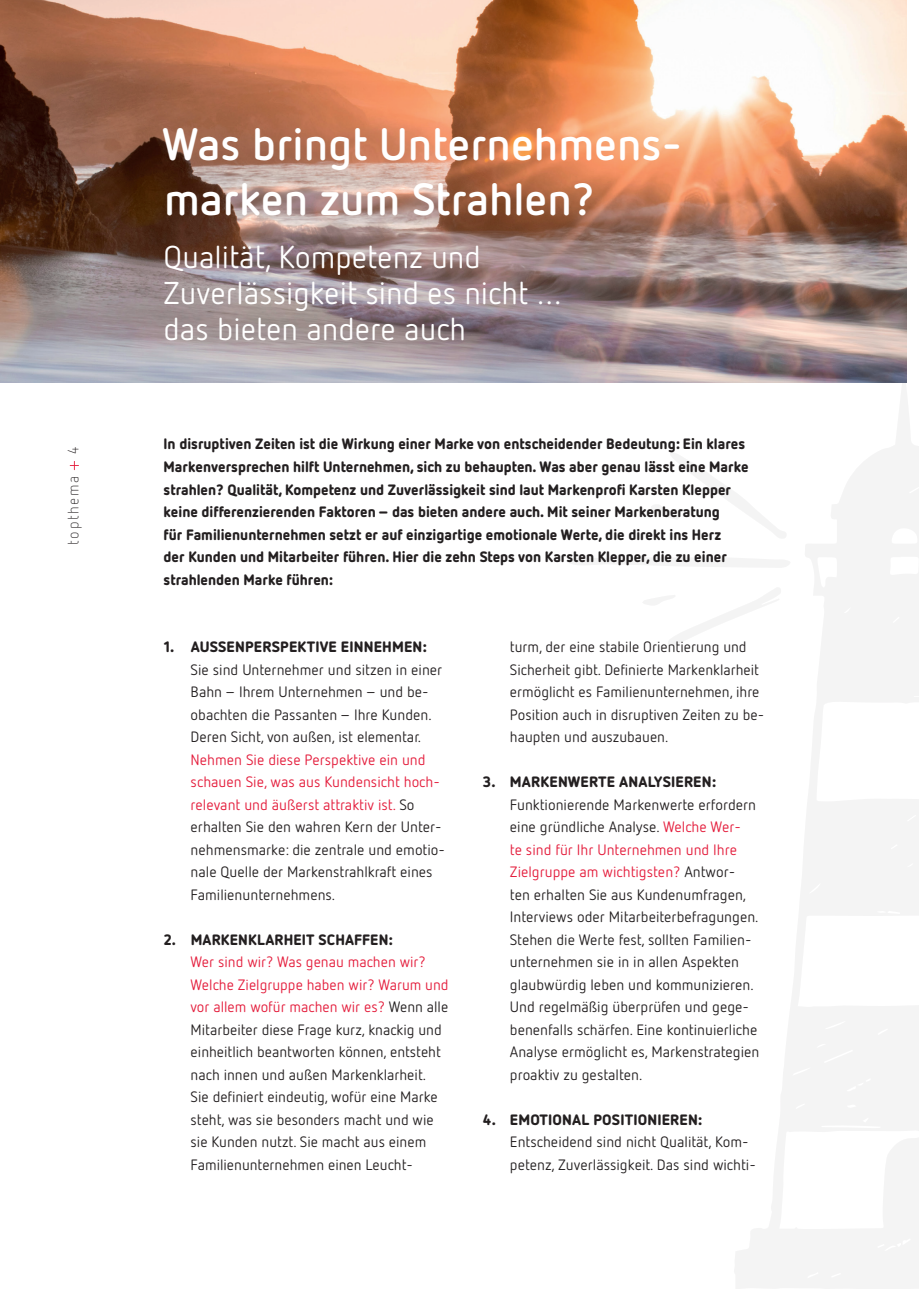
<style>
.page{position:relative;width:919px;height:1289px;background:#fff}
.page>*{position:absolute;margin:0;border:0;box-sizing:border-box;transform-origin:0 0}
.t1{font:700 45px/54px "Netto OT";color:#fff}
.t2{font:31.5px/36px "Netto OT";color:#fff}
.t3{font:15px/22.5px "Netto OT";color:#231f20}
.t4{font:900 15px/22.5px "Netto OT";color:#231f20;scale:.96 1}
.t5{font:900 15px "Netto OT";color:#231f20}
.t6{font:300 15px "Netto OT";letter-spacing:.11em;color:#231f20}
.s1{color:#e41c3b}
</style>
<div class="page">
<svg style="left:734px;top:367px;width:184px;height:921px"></svg>
<svg style="left:567px;top:557px;width:224px;height:11px"></svg>
<svg style="left:651px;top:452px;width:135px;height:87px"></svg>
<svg style="left:643px;top:586px;width:138px;height:59px"></svg>
<svg style="left:70px;top:461px;width:9px;height:9px"></svg>
<img style="left:0;top:0;width:906px;height:383px">
<p class="t6" style="left:64px;top:454px;width:9px;rotate:-90deg">4</p>
<p class="t6" style="left:64px;top:544px;width:70px;rotate:-90deg">topthema</p>
<h1 class="t1" style="left:162px;top:116px;width:521px">Was bringt Unternehmens&shy;marken zum Strahlen?</h1>
<h2 class="t2" style="left:164px;top:238px;width:400px">Qualität, Kompetenz und<br>Zuverlässigkeit sind es nicht … das bieten andere auch</h2>
<p class="t4" style="left:164px;top:432px;width:610px">In disruptiven Zeiten ist die Wirkung einer Marke von entscheidender Bedeutung: Ein klares Markenversprechen hilft Unternehmen, sich zu behaupten. Was aber genau lässt eine Marke strahlen? Qualität, Kompetenz und Zuverlässigkeit sind laut Markenprofi Karsten Klepper keine differenzierenden Faktoren – das bieten andere auch. Mit seiner Markenberatung<br>für Familienunternehmen setzt er auf einzigartige emotionale Werte, die direkt ins Herz<br>der Kunden und Mitarbeiter führen. Hier die zehn Steps von Karsten Klepper, die zu einer strahlenden Marke führen:</p>
<p class="t5" style="left:164px;top:637px;width:265px">1. AUSSENPERSPEKTIVE EINNEHMEN:</p>
<p class="t3" style="left:191px;top:657px;width:253px">Sie sind Unternehmer und sitzen in einer Bahn – Ihrem Unternehmen – und be&shy;obachten die Passanten – Ihre Kunden.<br>Deren Sicht, von außen, ist elementar.</p>
<p class="t3" style="left:191px;top:747px;width:256px"><span class="s1">Nehmen Sie diese Perspektive ein und schauen Sie, was aus Kundensicht hoch&shy;relevant und äußerst attraktiv ist.</span> So erhalten Sie den wahren Kern der Unter&shy;nehmensmarke: die zentrale und emotio&shy;nale Quelle der Markenstrahlkraft eines Familienunternehmens.</p>
<p class="t5" style="left:164px;top:929px;width:231px">2. MARKENKLARHEIT SCHAFFEN:</p>
<p class="t3" style="left:191px;top:950px;width:259px"><span class="s1">Wer sind wir? Was genau machen wir?<br>Welche Zielgruppe haben wir? Warum und vor allem wofür machen wir es?</span> Wenn alle Mitarbeiter diese Frage kurz, knackig und einheitlich beantworten können, entsteht nach innen und außen Markenklarheit.<br>Sie definiert eindeutig, wofür eine Marke steht, was sie besonders macht und wie sie Kunden nutzt. Sie macht aus einem Familienunternehmen einen Leucht-</p>
<p class="t3" style="left:510px;top:635px;width:256px">turm, der eine stabile Orientierung und Sicherheit gibt. Definierte Markenklarheit ermöglicht es Familienunternehmen, ihre Position auch in disruptiven Zeiten zu be&shy;haupten und auszubauen.</p>
<p class="t5" style="left:483px;top:772px;width:235px">3. MARKENWERTE ANALYSIEREN:</p>
<p class="t3" style="left:510px;top:792px;width:251px">Funktionierende Markenwerte erfordern eine gründliche Analyse. <span class="s1">Welche Wer-<br>te sind für Ihr Unternehmen und Ihre Zielgruppe am wichtigsten?</span> Antwor-<br>ten erhalten Sie aus Kundenumfragen, Interviews oder Mitarbeiterbefragungen.<br>Stehen die Werte fest, sollten Familien&shy;unternehmen sie in in allen Aspekten glaubwürdig leben und kommunizieren.<br>Und regelmäßig überprüfen und gege&shy;benenfalls schärfen. Eine kontinuierliche Analyse ermöglicht es, Markenstrategien proaktiv zu gestalten.</p>
<p class="t5" style="left:483px;top:1109px;width:221px">4. EMOTIONAL POSITIONIEREN:</p>
<p class="t3" style="left:510px;top:1130px;width:247px">Entscheidend sind nicht Qualität, Kom&shy;petenz, Zuverlässigkeit. Das sind wichti-</p>
</div>
